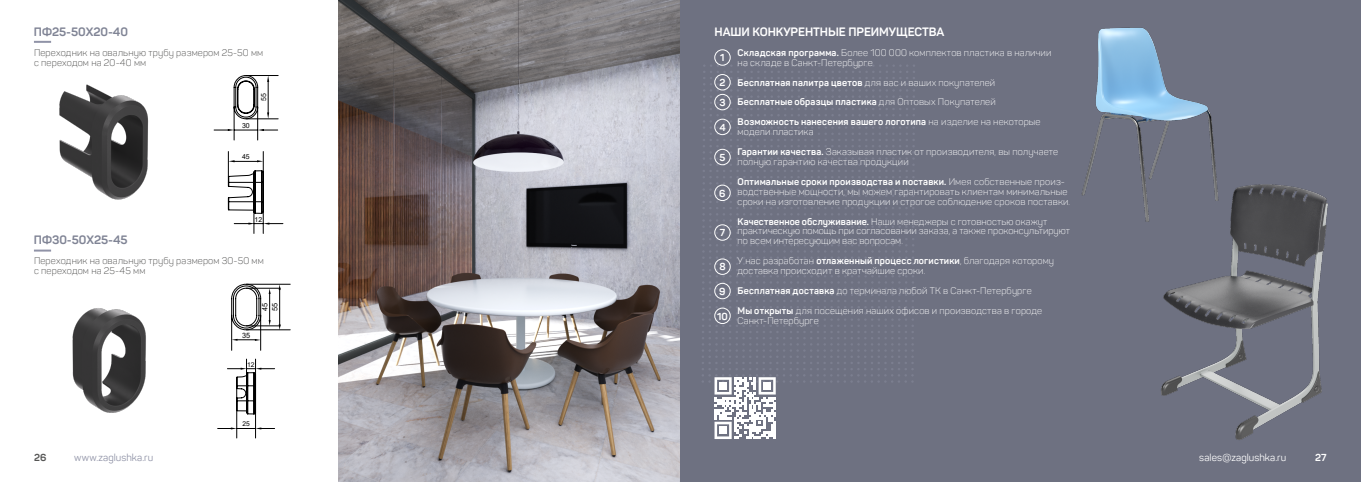
<style>
.page{position:relative;width:1361px;height:482px;background:#fff}
.page>*{position:absolute;margin:0;border:0;box-sizing:border-box;transform-origin:0 0}
.t1{font:700 12px "Panton";letter-spacing:-.005em;color:#fff}
.t2{font:700 12px "Panton";letter-spacing:-.005em;color:#808495}
.t3{font:10px "Panton";letter-spacing:.005em;color:#fff}
.t4{font:10px "Panton";letter-spacing:.01em;color:#8f92a6}
.t5{font:700 10px/19.8px "Panton";color:#fff}
.t6{font:700 10px "Panton";color:#565655}
.t7{font:300 9.5px/9.9px "Panton";letter-spacing:.015em;color:#fff}
.t8{font:700 9.5px/19.8px "Panton";letter-spacing:.02em;color:#fff}
.t9{font:300 9.5px/9.9px "Panton";letter-spacing:.015em;color:#484847}
.t10{font:7.3px/10px "Arial";color:#000}
.t11{font:7px "Arial";color:#000}
.t12{font:6.9px "Arial";color:#000}
.t13{font:6.7px "Arial";color:#000}
.s1{font-weight:700}
.s2{font-weight:300}
</style>
<div class="page">
<img style="left:338px;top:0;width:342px;height:482px">
<svg style="left:34px;top:41px;width:17px;height:2px"></svg>
<svg style="left:34px;top:250px;width:17px;height:2px"></svg>
<img style="left:59px;top:84px;width:90px;height:116px">
<img style="left:72px;top:308px;width:74px;height:105px">
<svg style="left:214px;top:75px;width:64px;height:65px"></svg>
<svg style="left:228px;top:151px;width:55px;height:82px"></svg>
<hr style="left:246px;top:330px;width:44px;height:1px;background:#000">
<hr style="left:246px;top:284px;width:44px;height:1px;background:#000">
<hr style="left:279px;top:288px;width:1px;height:38px;background:#000">
<hr style="left:246px;top:288px;width:34px;height:1px;background:#000">
<hr style="left:246px;top:326px;width:34px;height:1px;background:#000">
<hr style="left:269px;top:292px;width:1px;height:30px;background:#000">
<svg style="left:231px;top:283px;width:30px;height:68px"></svg>
<svg style="left:217px;top:359px;width:58px;height:79px"></svg>
<div style="left:680px;top:0;width:681px;height:482px;background:#6e7181"></div>
<div style="left:714px;top:50px;width:16px;height:15px;border:1px solid #fff;border-radius:50%"></div>
<img style="left:1161px;top:184px;width:167px;height:256px">
<img style="left:1081px;top:27px;width:181px;height:206px">
<svg style="left:702px;top:64px;width:213px;height:375px"></svg>
<div style="left:719px;top:382px;width:8px;height:8px;background:#fff"></div>
<div style="left:763px;top:382px;width:8px;height:8px;background:#fff"></div>
<div style="left:719px;top:427px;width:8px;height:7px;background:#fff"></div>
<p class="t2" style="left:34px;top:24px;width:96px">ПФ25-50Х20-40</p>
<p class="t9" style="left:34px;top:48px;width:231px">Переходник на овальную трубу размером 25-50 мм с переходом на 20-40 мм</p>
<p class="t11" style="left:242px;top:121px;width:9px">30</p>
<p class="t12" style="left:242px;top:152px;width:9px">45</p>
<p class="t11" style="left:259px;top:101px;width:9px;rotate:-90deg">55</p>
<p class="t2" style="left:34px;top:233px;width:95px">ПФ30-50Х25-45</p>
<p class="t12" style="left:255px;top:214px;width:9px">12</p>
<p class="t9" style="left:34px;top:256px;width:231px">Переходник на овальную трубу размером 30-50 мм с переходом на 25-45 мм</p>
<p class="t6" style="left:34px;top:451px;width:14px">26</p>
<p class="t4" style="left:74px;top:451px;width:81px">www.zaglushka.ru</p>
<p class="t10" style="left:242px;top:330px;width:10px">35</p>
<p class="t10" style="left:260px;top:311px;width:10px;rotate:-90deg">45<br>55</p>
<p class="t13" style="left:247px;top:360px;width:9px">12</p>
<p class="t13" style="left:242px;top:419px;width:9px">25</p>
<p class="t1" style="left:714px;top:24px;width:231px">НАШИ КОНКУРЕНТНЫЕ ПРЕИМУЩЕСТВА</p>
<p class="t7" style="left:737px;top:48px;width:315px"><span class="s1">Складская программа.</span> Более 100 000 комплектов пластика в наличии на складе в Санкт-Петербурге</p>
<p class="t8" style="left:737px;top:72px;width:304px">Бесплатная палитра цветов <span class="s2">для вас и ваших покупателей<br></span>Бесплатные образцы пластика <span class="s2">для Оптовых Покупателей<br></span>Возможность нанесения вашего логотипа <span class="s2">на изделие на некоторые</span></p>
<p class="t7" style="left:737px;top:122px;width:322px;line-height:19.8px">модели пластика<br><span class="s1">Гарантии качества.</span> Заказывая пластик от производителя, вы получаете</p>
<p class="t7" style="left:737px;top:152px;width:329px;line-height:19.8px">полную гарантию качества продукции<br><span class="s1">Оптимальные сроки производства и поставки.</span> Имея собственные произ-</p>
<p class="t7" style="left:737px;top:186px;width:334px">водственные мощности, мы можем гарантировать клиентам минимальные сроки на изготовление продукции и строгое соблюдение сроков поставки.</p>
<p class="t7" style="left:737px;top:216px;width:334px"><span class="s1">Качественное обслуживание.</span> Наши менеджеры с готовностью окажут практическую помощь при согласовании заказа, а также проконсультируют по всем интересующим вас вопросам.</p>
<p class="t7" style="left:737px;top:256px;width:318px">У нас разработан <span class="s1">отлаженный процесс логистики</span>, благодаря которому доставка происходит в кратчайшие сроки.</p>
<p class="t7" style="left:737px;top:281px;width:306px;line-height:19.8px"><span class="s1">Бесплатная доставка</span> до терминала любой ТК в Санкт-Петербурге<br><span class="s1">Мы открыты</span> для посещения наших офисов и производства в городе</p>
<p class="t7" style="left:737px;top:315px;width:83px">Санкт-Петербурге</p>
<p class="t5" style="left:720px;top:48px;width:6px">1</p>
<p class="t5" style="left:719px;top:72px;width:8px">2<br>3</p>
<p class="t5" style="left:719px;top:117px;width:8px">4</p>
<p class="t5" style="left:719px;top:147px;width:7px">5</p>
<p class="t5" style="left:719px;top:183px;width:8px">6</p>
<p class="t5" style="left:720px;top:223px;width:7px">7</p>
<p class="t5" style="left:719px;top:257px;width:8px">8</p>
<p class="t5" style="left:719px;top:281px;width:8px">9</p>
<p class="t5" style="left:717px;top:306px;width:12px">10</p>
<p class="t3" style="left:1199px;top:451px;width:89px">sales@zaglushka.ru</p>
<p class="t5" style="left:1315px;top:448px;width:13px">27</p>
</div>
